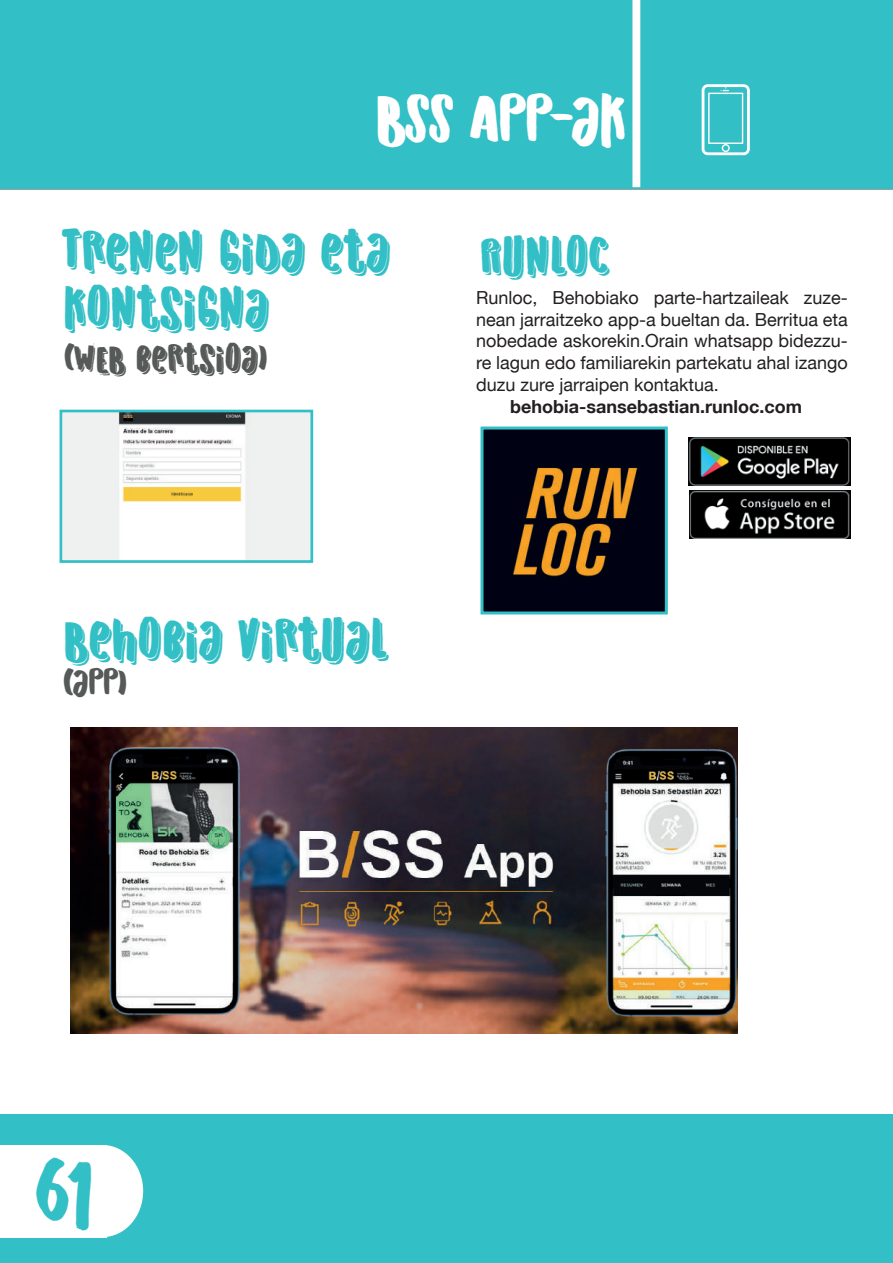
<style>
.page{position:relative;width:893px;height:1263px;background:#fff}
.page>*{position:absolute;margin:0;border:0;box-sizing:border-box;transform-origin:0 0}
.t1{font:42px "Hand Originals";color:#32bfc5}
.t2{font:30px "Hand Originals";color:#fff}
.t3{font:24px "Originalsis Out";color:#32bfc5}
.t4{font:22.5px "Originalsis Out";color:#32bfc5}
.t5{font:18px/21.6px "Helvetica Neue LT";color:#231f20;text-align:justify}
.t6{font:700 18px "Helvetica Neue LT";color:#231f20}
.t7{font:16.5px "Originalsis Out";color:#555958}
.t8{font:16.5px "Hand Originals";color:#555958}
</style>
<div class="page">
<hr style="left:0;top:189px;width:893px;height:1px;background:#5f5f62">
<div style="left:0;top:0;width:893px;height:188px;background:#32bfc5"></div>
<div style="left:0;top:1114px;width:893px;height:149px;background:#32bfc5"></div>
<div style="left:0;top:1145px;width:106px;height:92px;background:#fff"></div>
<div style="left:62px;top:1145px;width:81px;height:92px;background:#fff;border-radius:50%"></div>
<img style="left:64px;top:414px;width:245px;height:145px">
<div style="left:60px;top:410px;width:253px;height:153px;border:3px solid #32bfc5"></div>
<svg style="left:702px;top:84px;width:48px;height:71px"></svg>
<img style="left:70px;top:728px;width:668px;height:305px">
<div style="left:633px;top:0;width:7px;height:187px;background:#fff"></div>
<img style="left:484px;top:430px;width:180px;height:180px">
<div style="left:480px;top:426px;width:188px;height:188px;border:3px solid #32bfc5"></div>
<img style="left:689px;top:437px;width:162px;height:49px">
<img style="left:690px;top:491px;width:161px;height:47px">
<h2 class="t2" style="left:376px;top:109px;width:251px">BSS App-ak</h2>
<h3 class="t3" style="left:64px;top:242px;width:329px">TRENEN GIDA ETA</h3>
<h3 class="t3" style="left:64px;top:298px;width:208px">KONTSIGNA</h3>
<p class="t7" style="left:64px;top:352px;width:205px">(WEB BERTSIOA)</p>
<h3 class="t3" style="left:64px;top:629px;width:325px">BEHOBIA VIRTUAL</h3>
<p class="t8" style="left:64px;top:677px;width:65px">(app)</p>
<p class="t4" style="left:480px;top:247px;width:131px">RUNLOC</p>
<p class="t5" style="left:476px;top:287px;width:373px">Runloc, Behobiako parte-hartzaileak zuze&shy;nean jarraitzeko app-a bueltan da. Berritua eta nobedade askorekin.Orain whatsapp bidezzu&shy;re lagun edo familiarekin partekatu ahal izango duzu zure jarraipen kontaktua.</p>
<p class="t6" style="left:510px;top:395px;width:293px">behobia-sansebastian.runloc.com</p>
<h1 class="t1" style="left:35px;top:1180px;width:59px">61</h1>
</div>
